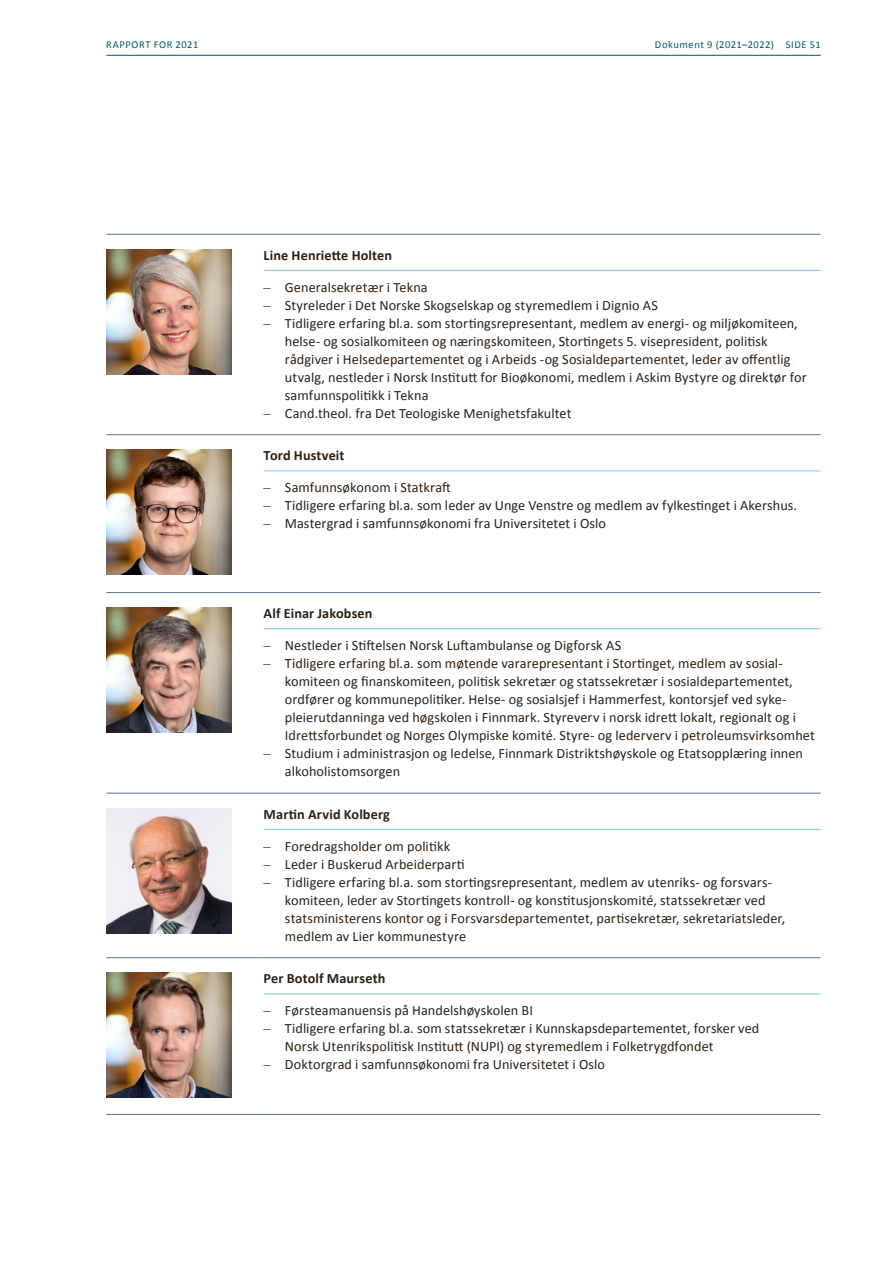
<style>
.page{position:relative;width:893px;height:1263px;background:#fff}
.page>*{position:absolute;margin:0;border:0;box-sizing:border-box;transform-origin:0 0}
.t1{font:14.25px/18px "Calibri";letter-spacing:.005em;color:#2e2014}
.Brtekst{font:700 14.25px "Calibri";letter-spacing:.01em;color:#2e2014}
.t2{font:10.5px "Calibri";letter-spacing:.055em;color:#00576b}
.s1{font-family:"Bembo Std"}
</style>
<div class="page">
<hr style="left:106px;top:55px;width:715px;height:1px;background:#00576b">
<hr style="left:106px;top:434px;width:158px;height:1px;background:#597293">
<hr style="left:106px;top:592px;width:158px;height:1px;background:#597293">
<hr style="left:106px;top:793px;width:158px;height:1px;background:#597293">
<hr style="left:106px;top:957px;width:158px;height:1px;background:#597293">
<hr style="left:106px;top:1114px;width:158px;height:1px;background:#597293">
<hr style="left:106px;top:234px;width:158px;height:1px;background:#597293">
<hr style="left:264px;top:234px;width:557px;height:1px;background:#597293">
<hr style="left:264px;top:270px;width:557px;height:1px;background:#73c8e6">
<hr style="left:264px;top:470px;width:557px;height:1px;background:#73c8e6">
<hr style="left:264px;top:434px;width:557px;height:1px;background:#597293">
<hr style="left:264px;top:592px;width:557px;height:1px;background:#597293">
<hr style="left:264px;top:628px;width:557px;height:1px;background:#73c8e6">
<hr style="left:264px;top:793px;width:557px;height:1px;background:#597293">
<hr style="left:264px;top:829px;width:557px;height:1px;background:#73c8e6">
<hr style="left:264px;top:957px;width:557px;height:1px;background:#597293">
<hr style="left:264px;top:993px;width:557px;height:1px;background:#73c8e6">
<hr style="left:264px;top:1114px;width:557px;height:1px;background:#597293">
<img style="left:106px;top:249px;width:126px;height:125px">
<img style="left:106px;top:450px;width:126px;height:125px">
<img style="left:106px;top:607px;width:126px;height:126px">
<img style="left:106px;top:808px;width:126px;height:125px">
<img style="left:106px;top:972px;width:126px;height:126px">
<p class="t2" style="left:106px;top:38px;width:94px">RAPPORT FOR 2021</p>
<p class="t2" style="left:655px;top:38px;width:167px">Dokument 9 (2021–2022) SIDE 51</p>
<p class="Brtekst" style="left:264px;top:246px;width:130px">Line Henriette Holten</p>
<p class="t1" style="left:264px;top:278px;width:166px"><span class="s1">–</span> Generalsekretær i Tekna</p>
<p class="t1" style="left:264px;top:296px;width:396px"><span class="s1">–</span> Styreleder i Det Norske Skogselskap og styremedlem i Dignio AS</p>
<p class="t1" style="left:285px;top:314px;width:523px;text-indent:-21px"><span class="s1">–</span> Tidligere erfaring bl.a. som stortingsrepresentant, medlem av energi- og miljøkomiteen, helse- og sosialkomiteen og næringskomiteen, Stortingets 5. visepresident, politisk rådgiver i Helsedepartementet og i Arbeids -og Sosialdepartementet, leder av offentlig utvalg, nestleder i Norsk Institutt for Bioøkonomi, medlem i Askim Bystyre og direktør for samfunnspolitikk i Tekna</p>
<p class="t1" style="left:264px;top:404px;width:309px"><span class="s1">–</span> Cand.theol. fra Det Teologiske Menighetsfakultet</p>
<p class="Brtekst" style="left:264px;top:446px;width:82px">Tord Hustveit</p>
<p class="t1" style="left:264px;top:478px;width:189px"><span class="s1">–</span> Samfunnsøkonom i Statkraft</p>
<p class="t1" style="left:264px;top:496px;width:535px"><span class="s1">–</span> Tidligere erfaring bl.a. som leder av Unge Venstre og medlem av fylkestinget i Akershus.</p>
<p class="t1" style="left:264px;top:514px;width:344px"><span class="s1">–</span> Mastergrad i samfunnsøkonomi fra Universitetet i Oslo</p>
<p class="Brtekst" style="left:264px;top:604px;width:110px">Alf Einar Jakobsen</p>
<p class="t1" style="left:264px;top:636px;width:359px"><span class="s1">–</span> Nestleder i Stiftelsen Norsk Luftambulanse og Digforsk AS</p>
<p class="t1" style="left:285px;top:654px;width:531px;text-indent:-21px"><span class="s1">–</span> Tidligere erfaring bl.a. som møtende vararepresentant i Stortinget, medlem av sosial&shy;komiteen og finanskomiteen, politisk sekretær og statssekretær i sosialdepartementet, ordfører og kommunepolitiker. Helse- og sosialsjef i Hammerfest, kontorsjef ved syke&shy;pleierutdanninga ved høgskolen i Finnmark. Styreverv i norsk idrett lokalt, regionalt og i Idrettsforbundet og Norges Olympiske komité. Styre- og lederverv i petroleumsvirksomhet</p>
<p class="t1" style="left:285px;top:744px;width:520px;text-indent:-21px"><span class="s1">–</span> Studium i administrasjon og ledelse, Finnmark Distriktshøyskole og Etatsopplæring innen alkoholistomsorgen</p>
<p class="Brtekst" style="left:264px;top:805px;width:128px">Martin Arvid Kolberg</p>
<p class="t1" style="left:264px;top:837px;width:188px"><span class="s1">–</span> Foredragsholder om politikk</p>
<p class="t1" style="left:264px;top:855px;width:203px"><span class="s1">–</span> Leder i Buskerud Arbeiderparti</p>
<p class="t1" style="left:285px;top:873px;width:502px;text-indent:-21px"><span class="s1">–</span> Tidligere erfaring bl.a. som stortingsrepresentant, medlem av utenriks- og forsvars&shy;komiteen, leder av Stortingets kontroll- og konstitusjonskomité, statssekretær ved statsministerens kontor og i Forsvarsdepartementet, partisekretær, sekretariatsleder, medlem av Lier kommunestyre</p>
<p class="Brtekst" style="left:264px;top:969px;width:123px">Per Botolf Maurseth</p>
<p class="t1" style="left:264px;top:1001px;width:271px"><span class="s1">–</span> Førsteamanuensis på Handelshøyskolen BI</p>
<p class="t1" style="left:285px;top:1019px;width:476px;text-indent:-21px"><span class="s1">–</span> Tidligere erfaring bl.a. som statssekretær i Kunnskapsdepartementet, forsker ved<br>Norsk Utenrikspolitisk Institutt (NUPI) og styremedlem i Folketrygdfondet</p>
<p class="t1" style="left:264px;top:1055px;width:343px"><span class="s1">–</span> Doktorgrad i samfunnsøkonomi fra Universitetet i Oslo</p>
</div>
